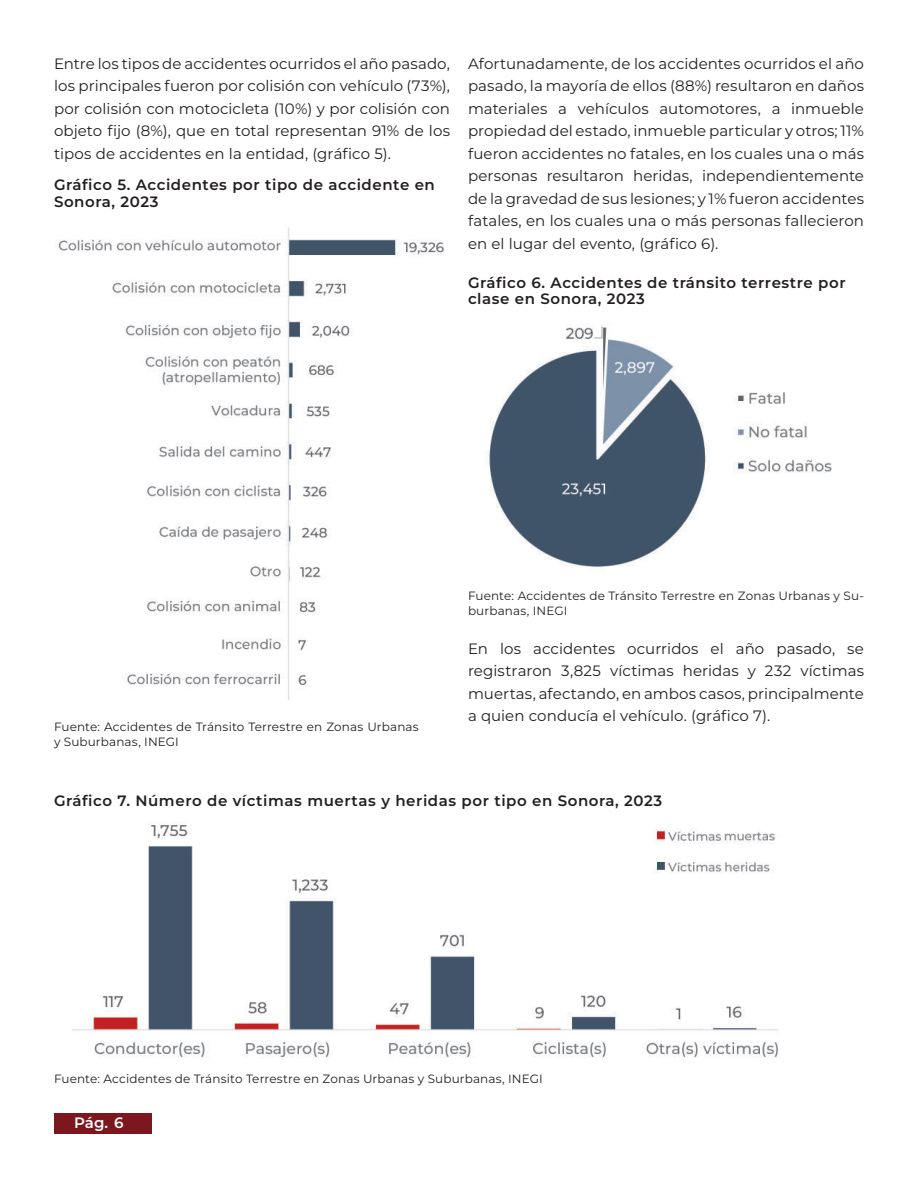
<style>
.page{position:relative;width:918px;height:1188px;background:#fff}
.page>*{position:absolute;margin:0;border:0;box-sizing:border-box;transform-origin:0 0}
.t1{font:15px/22.5px "Montserrat";letter-spacing:.005em;color:#231f20;text-align:justify}
.t2{font:600 15px/16.5px "Montserrat";letter-spacing:.04em;color:#231f20}
.t3{font:600 15px "Montserrat";color:#fff}
.t4{font:12px/15px "Montserrat";letter-spacing:.01em;color:#231f20}
</style>
<div class="page">
<div style="left:54px;top:1113px;width:97px;height:21px;background:#7d171e"></div>
<img style="left:59px;top:227px;width:385px;height:472px">
<img style="left:489px;top:326px;width:343px;height:241px">
<img style="left:72px;top:825px;width:706px;height:233px">
<p class="t1" style="left:54px;top:52px;width:398px">Entre los tipos de accidentes ocurridos el año pasado, los principales fueron por colisión con vehículo (73%), por colisión con motocicleta (10%) y por colisión con objeto fijo (8%), que en total representan 91% de los tipos de accidentes en la entidad, (gráfico 5).</p>
<p class="t2" style="left:54px;top:176px;width:382px">Gráfico 5. Accidentes por tipo de accidente en<br>Sonora, 2023</p>
<p class="t1" style="left:468px;top:52px;width:398px">Afortunadamente, de los accidentes ocurridos el año pasado, la mayoría de ellos (88%) resultaron en daños materiales a vehículos automotores, a inmueble propiedad del estado, inmueble particular y otros; 11% fueron accidentes no fatales, en los cuales una o más personas resultaron heridas, independientemente de la gravedad de sus lesiones; y 1% fueron accidentes fatales, en los cuales una o más personas fallecieron en el lugar del evento, (gráfico 6).</p>
<p class="t2" style="left:468px;top:274px;width:379px">Gráfico 6. Accidentes de tránsito terrestre por clase en Sonora, 2023</p>
<p class="t4" style="left:54px;top:719px;width:366px">Fuente: Accidentes de Tránsito Terrestre en Zonas Urbanas y Suburbanas, INEGI</p>
<p class="t4" style="left:468px;top:587px;width:397px">Fuente: Accidentes de Tránsito Terrestre en Zonas Urbanas y Su&shy;burbanas, INEGI</p>
<p class="t1" style="left:468px;top:637px;width:398px">En los accidentes ocurridos el año pasado, se registraron 3,825 víctimas heridas y 232 víctimas muertas, afectando, en ambos casos, principalmente a quien conducía el vehículo. (gráfico 7).</p>
<p class="t2" style="left:54px;top:792px;width:610px">Gráfico 7. Número de víctimas muertas y heridas por tipo en Sonora, 2023</p>
<p class="t4" style="left:54px;top:1071px;width:490px">Fuente: Accidentes de Tránsito Terrestre en Zonas Urbanas y Suburbanas, INEGI</p>
<p class="t3" style="left:74px;top:1113px;width:51px">Pág. 6</p>
</div>
